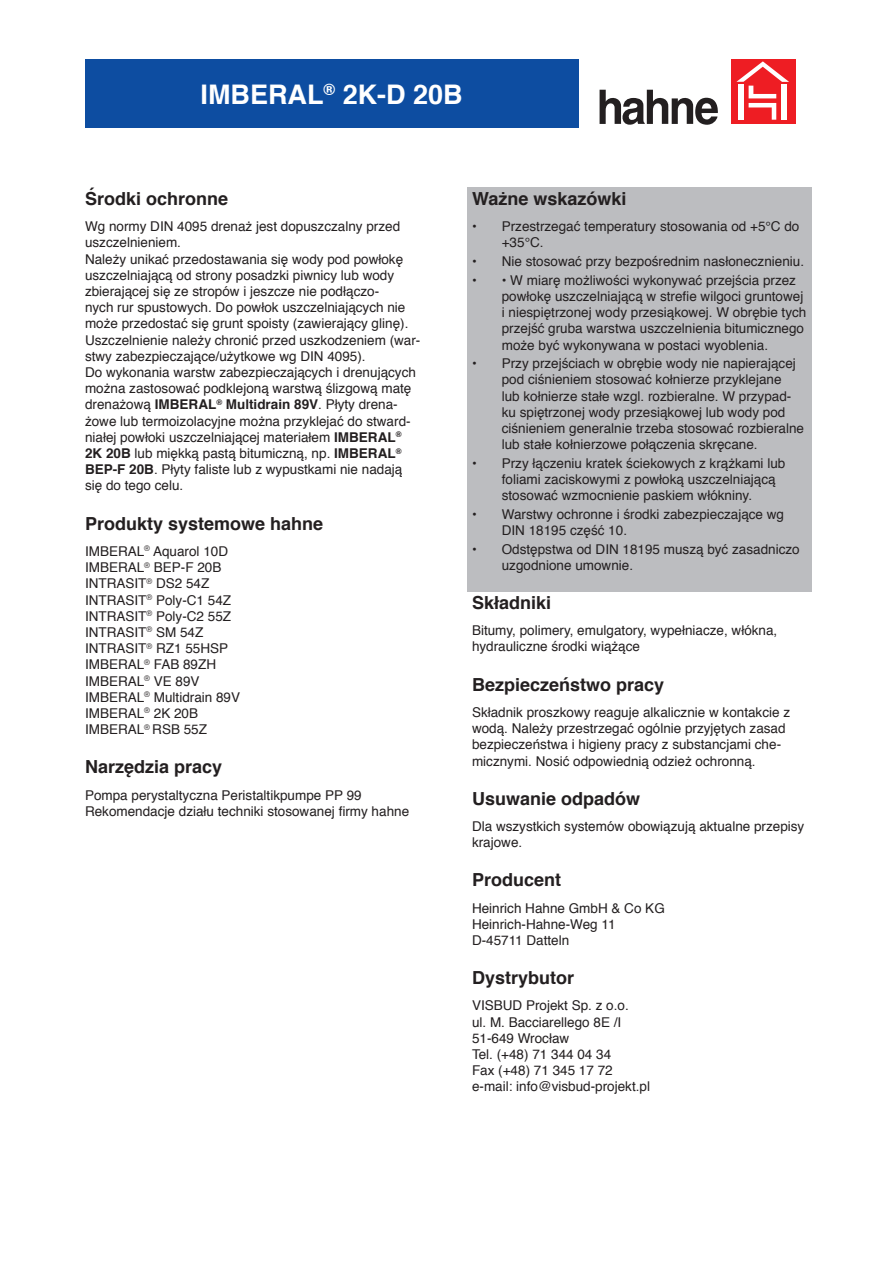
<style>
.page{position:relative;width:893px;height:1263px;background:#fff}
.page>*{position:absolute;margin:0;border:0;box-sizing:border-box;transform-origin:0 0}
.t1{font:700 27px "Helvetica";color:#fff}
.t2{font:700 18px "Helvetica";color:#231f20}
.t3{font:13.5px/16.2px "Helvetica";color:#231f20}
.t4{font:700 13.5px "Helvetica";color:#231f20}
.s1{font-weight:700}
</style>
<div class="page">
<div style="left:731px;top:60px;width:64px;height:64px;background:#ee1d23"></div>
<svg style="left:736px;top:61px;width:53px;height:59px"></svg>
<div style="left:738px;top:84px;width:6px;height:36px;background:#fff"></div>
<div style="left:782px;top:84px;width:5px;height:36px;background:#fff"></div>
<svg style="left:600px;top:90px;width:118px;height:35px"></svg>
<div style="left:85px;top:60px;width:493px;height:68px;background:#0d4da1"></div>
<div style="left:468px;top:187px;width:344px;height:30px;background:#bcbdc0"></div>
<div style="left:468px;top:217px;width:30px;height:35px;background:#bcbdc0"></div>
<div style="left:497px;top:217px;width:315px;height:35px;background:#bcbdc0"></div>
<div style="left:468px;top:252px;width:30px;height:19px;background:#bcbdc0"></div>
<div style="left:497px;top:252px;width:315px;height:19px;background:#bcbdc0"></div>
<div style="left:468px;top:270px;width:30px;height:84px;background:#bcbdc0"></div>
<div style="left:497px;top:270px;width:315px;height:84px;background:#bcbdc0"></div>
<div style="left:468px;top:354px;width:30px;height:100px;background:#bcbdc0"></div>
<div style="left:497px;top:354px;width:315px;height:100px;background:#bcbdc0"></div>
<div style="left:468px;top:453px;width:30px;height:52px;background:#bcbdc0"></div>
<div style="left:497px;top:453px;width:315px;height:52px;background:#bcbdc0"></div>
<div style="left:468px;top:504px;width:30px;height:36px;background:#bcbdc0"></div>
<div style="left:497px;top:504px;width:315px;height:36px;background:#bcbdc0"></div>
<div style="left:468px;top:539px;width:30px;height:35px;background:#bcbdc0"></div>
<div style="left:497px;top:539px;width:315px;height:35px;background:#bcbdc0"></div>
<div style="left:468px;top:574px;width:344px;height:17px;background:#bcbdc0"></div>
<p class="t1" style="left:201px;top:72px;width:264px">IMBERAL<sup>®</sup> 2K-D 20B</p>
<p class="t2" style="left:85px;top:184px;width:145px">Środki ochronne</p>
<p class="t3" style="left:85px;top:219px;width:317px">Wg normy DIN 4095 drenaż jest dopuszczalny przed uszczelnieniem.</p>
<p class="t3" style="left:85px;top:251px;width:337px">Należy unikać przedostawania się wody pod powłokę uszczelniającą od strony posadzki piwnicy lub wody zbierającej się ze stropów i jeszcze nie podłączo-<br>nych rur spustowych. Do powłok uszczelniających nie może przedostać się grunt spoisty (zawierający glinę).<br>Uszczelnienie należy chronić przed uszkodzeniem (war&shy;stwy zabezpieczające/użytkowe wg DIN 4095).</p>
<p class="t3" style="left:85px;top:365px;width:332px">Do wykonania warstw zabezpieczających i drenujących można zastosować podklejoną warstwą ślizgową matę drenażową <span class="s1">IMBERAL</span><sup>®</sup> <span class="s1">Multidrain 89V</span>. Płyty drena&shy;żowe lub termoizolacyjne można przyklejać do stward&shy;niałej powłoki uszczelniającej materiałem <span class="s1">IMBERAL</span><sup>® </sup><span class="s1">2K 20B</span> lub miękką pastą bitumiczną, np. <span class="s1">IMBERAL</span><sup>® </sup><span class="s1">BEP-F 20B</span>. Płyty faliste lub z wypustkami nie nadają się do tego celu.</p>
<p class="t2" style="left:85px;top:509px;width:240px">Produkty systemowe hahne</p>
<p class="t3" style="left:85px;top:543px;width:145px">IMBERAL<sup>®</sup> Aquarol 10D</p>
<p class="t3" style="left:85px;top:560px;width:138px">IMBERAL<sup>®</sup> BEP-F 20B</p>
<p class="t3" style="left:85px;top:576px;width:126px">INTRASIT<sup>®</sup> DS2 54Z</p>
<p class="t3" style="left:85px;top:592px;width:148px">INTRASIT<sup>®</sup> Poly-C1 54Z</p>
<p class="t3" style="left:85px;top:608px;width:148px">INTRASIT<sup>®</sup> Poly-C2 55Z</p>
<p class="t3" style="left:85px;top:624px;width:120px">INTRASIT<sup>®</sup> SM 54Z</p>
<p class="t3" style="left:85px;top:641px;width:145px">INTRASIT<sup>®</sup> RZ1 55HSP</p>
<p class="t3" style="left:85px;top:657px;width:133px">IMBERAL<sup>®</sup> FAB 89ZH</p>
<p class="t3" style="left:85px;top:673px;width:116px">IMBERAL<sup>®</sup> VE 89V</p>
<p class="t3" style="left:85px;top:689px;width:157px">IMBERAL<sup>®</sup> Multidrain 89V</p>
<p class="t3" style="left:85px;top:705px;width:115px">IMBERAL<sup>®</sup> 2K 20B</p>
<p class="t3" style="left:85px;top:722px;width:124px">IMBERAL<sup>®</sup> RSB 55Z</p>
<p class="t2" style="left:85px;top:752px;width:139px">Narzędzia pracy</p>
<p class="t3" style="left:85px;top:787px;width:278px">Pompa perystaltyczna Peristaltikpumpe PP 99</p>
<p class="t3" style="left:85px;top:803px;width:326px">Rekomendacje działu techniki stosowanej firmy hahne</p>
<p class="t2" style="left:472px;top:184px;width:156px">Ważne wskazówki</p>
<p class="t4" style="left:472px;top:216px;width:6px">•</p>
<p class="t3" style="left:502px;top:219px;width:299px">Przestrzegać temperatury stosowania od +5°C do +35°C.</p>
<p class="t4" style="left:472px;top:250px;width:6px">•</p>
<p class="t3" style="left:502px;top:254px;width:304px">Nie stosować przy bezpośrednim nasłonecznieniu.</p>
<p class="t4" style="left:472px;top:269px;width:6px">•</p>
<p class="t3" style="left:502px;top:272px;width:306px">• W miarę możliwości wykonywać przejścia przez powłokę uszczelniającą w strefie wilgoci gruntowej i niespiętrzonej wody przesiąkowej. W obrębie tych przejść gruba warstwa uszczelnienia bitumicznego może być wykonywana w postaci wyoblenia.</p>
<p class="t4" style="left:472px;top:352px;width:6px">•</p>
<p class="t3" style="left:502px;top:356px;width:304px">Przy przejściach w obrębie wody nie napierającej pod ciśnieniem stosować kołnierze przyklejane<br>lub kołnierze stałe wzgl. rozbieralne. W przypad&shy;ku spiętrzonej wody przesiąkowej lub wody pod ciśnieniem generalnie trzeba stosować rozbieralne lub stałe kołnierzowe połączenia skręcane.</p>
<p class="t4" style="left:472px;top:452px;width:6px">•</p>
<p class="t3" style="left:502px;top:455px;width:285px">Przy łączeniu kratek ściekowych z krążkami lub foliami zaciskowymi z powłoką uszczelniającą stosować wzmocnienie paskiem włókniny.</p>
<p class="t4" style="left:472px;top:503px;width:6px">•</p>
<p class="t3" style="left:502px;top:506px;width:284px">Warstwy ochronne i środki zabezpieczające wg<br>DIN 18195 część 10.</p>
<p class="t4" style="left:472px;top:538px;width:6px">•</p>
<p class="t3" style="left:502px;top:541px;width:299px">Odstępstwa od DIN 18195 muszą być zasadniczo uzgodnione umownie.</p>
<p class="t2" style="left:472px;top:588px;width:81px">Składniki</p>
<p class="t3" style="left:472px;top:623px;width:307px">Bitumy, polimery, emulgatory, wypełniacze, włókna, hydrauliczne środki wiążące</p>
<p class="t2" style="left:472px;top:670px;width:194px">Bezpieczeństwo pracy</p>
<p class="t3" style="left:472px;top:704px;width:320px">Składnik proszkowy reaguje alkalicznie w kontakcie z wodą. Należy przestrzegać ogólnie przyjętych zasad bezpieczeństwa i higieny pracy z substancjami che&shy;micznymi. Nosić odpowiednią odzież ochronną.</p>
<p class="t2" style="left:472px;top:784px;width:170px">Usuwanie odpadów</p>
<p class="t3" style="left:472px;top:818px;width:334px">Dla wszystkich systemów obowiązują aktualne przepisy krajowe.</p>
<p class="t2" style="left:472px;top:865px;width:91px">Producent</p>
<p class="t3" style="left:472px;top:900px;width:194px">Heinrich Hahne GmbH &amp; Co KG</p>
<p class="t3" style="left:472px;top:916px;width:145px">Heinrich-Hahne-Weg 11</p>
<p class="t3" style="left:472px;top:932px;width:99px">D-45711 Datteln</p>
<p class="t2" style="left:472px;top:963px;width:104px">Dystrybutor</p>
<p class="t3" style="left:472px;top:998px;width:158px">VISBUD Projekt Sp. z o.o.</p>
<p class="t3" style="left:472px;top:1014px;width:151px">ul. M. Bacciarellego 8E /I</p>
<p class="t3" style="left:472px;top:1030px;width:99px">51-649 Wrocław</p>
<p class="t3" style="left:472px;top:1046px;width:141px">Tel. (+48) 71 344 04 34</p>
<p class="t3" style="left:472px;top:1063px;width:142px">Fax (+48) 71 345 17 72</p>
<p class="t3" style="left:472px;top:1079px;width:179px">e-mail: info@visbud-projekt.pl</p>
</div>
